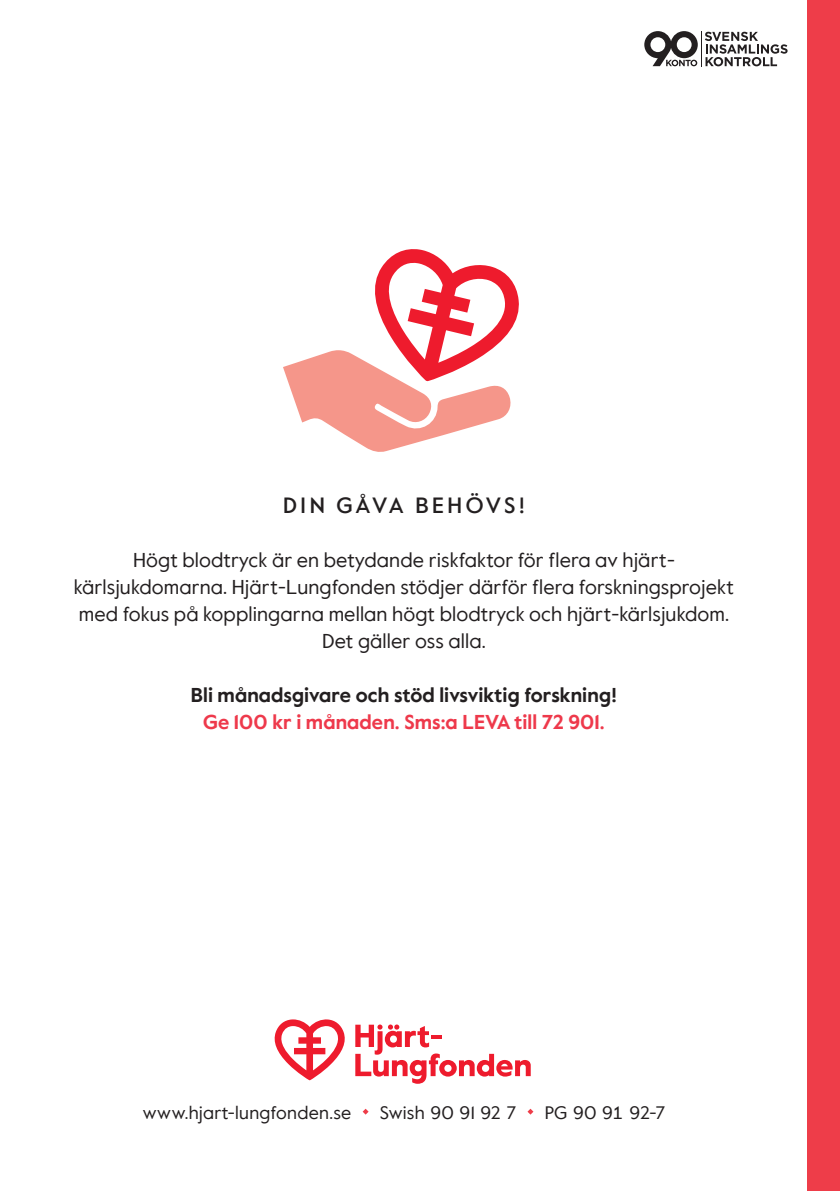
<style>
.page{position:relative;width:840px;height:1191px;background:#fff}
.page>*{position:absolute;margin:0;border:0;box-sizing:border-box;transform-origin:0 0}
.t1{font:500 22px "Value";letter-spacing:.15em;color:#231f20}
.t2{font:20px/27px "Value";letter-spacing:.005em;color:#231f20;text-align:center}
.t3{font:700 20px/27px "Value";letter-spacing:.005em;color:#231f20;text-align:center}
.t4{font:18px "Value";letter-spacing:.015em;color:#231f20}
.s1{color:#ee394b}
</style>
<div class="page">
<div style="left:807px;top:0;width:32px;height:1191px;background:#ee3d49"></div>
<svg style="left:362px;top:1108px;width:6px;height:6px"></svg>
<svg style="left:527px;top:1108px;width:6px;height:6px"></svg>
<hr style="left:700px;top:31px;width:1px;height:35px;background:#231f20">
<svg style="left:705px;top:32px;width:82px;height:34px"></svg>
<svg style="left:644px;top:31px;width:53px;height:35px"></svg>
<svg style="left:274px;top:1019px;width:71px;height:61px"></svg>
<svg style="left:355px;top:1024px;width:175px;height:59px"></svg>
<svg style="left:283px;top:249px;width:236px;height:203px"></svg>
<p class="t1" style="left:283px;top:490px;width:243px">DIN GÅVA BEHÖVS!</p>
<p class="t2" style="left:74px;top:546px;width:661px">Högt blodtryck är en betydande riskfaktor för flera av hjärt&shy;kärlsjukdomarna. Hjärt-Lungfonden stödjer därför flera forskningsprojekt med fokus på kopplingarna mellan högt blodtryck och hjärt-kärlsjukdom.</p>
<p class="t2" style="left:322px;top:627px;width:165px">Det gäller oss alla.</p>
<p class="t3" style="left:191px;top:681px;width:427px">Bli månadsgivare och stöd livsviktig forskning!<br><span class="s1">Ge 100 kr i månaden. Sms:a LEVA till 72 901.</span></p>
<p class="t4" style="left:143px;top:1099px;width:210px">www.hjart-lungfonden.se</p>
<p class="t4" style="left:379px;top:1099px;width:138px">Swish 90 91 92 7</p>
<p class="t4" style="left:544px;top:1099px;width:122px">PG 90 91 92-7</p>
</div>
